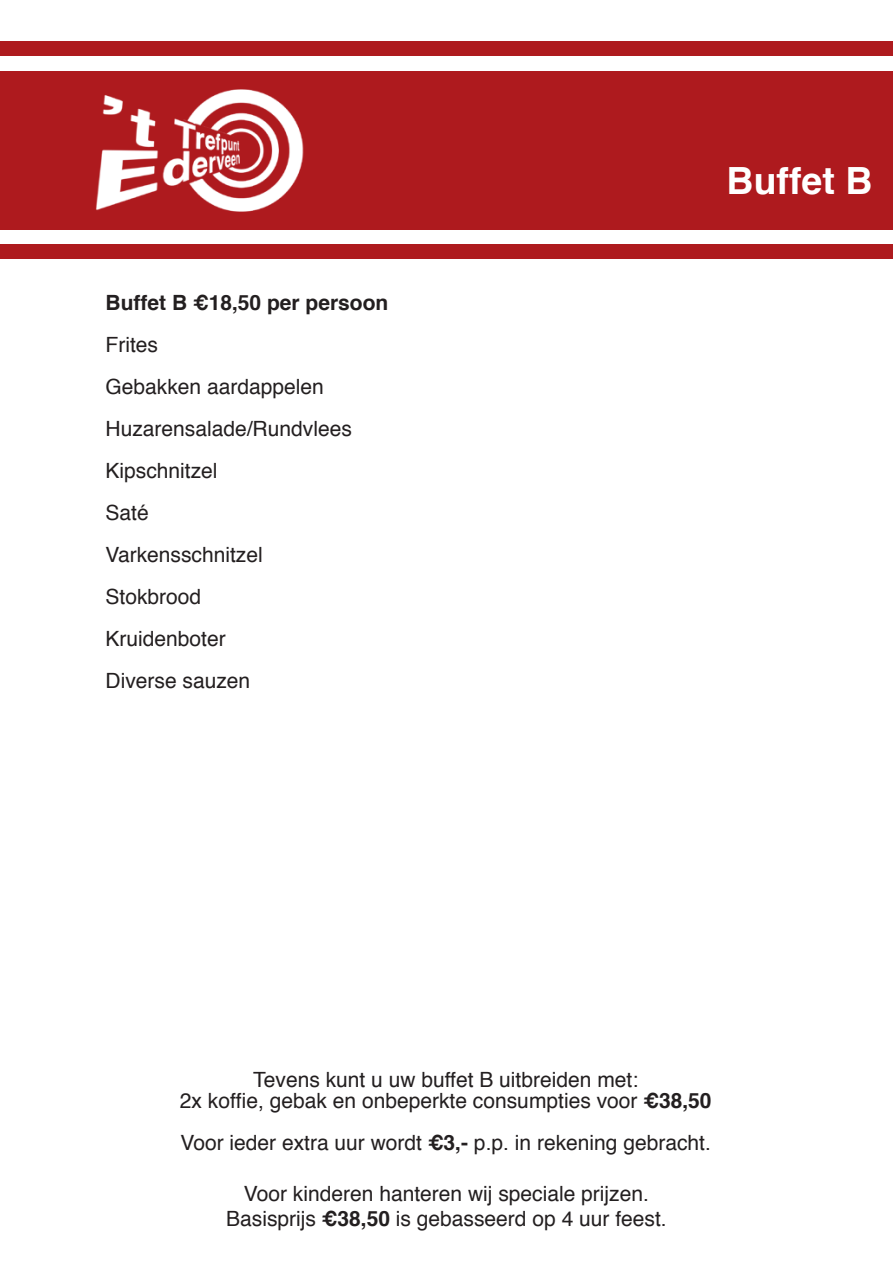
<style>
.page{position:relative;width:893px;height:1263px;background:#fff}
.page>*{position:absolute;margin:0;border:0;box-sizing:border-box;transform-origin:0 0}
.t1{font:700 37.5px "Helvetica";color:#fff}
.t2{font:21px "Helvetica";color:#231f20}
.t3{font:700 21px "Helvetica";color:#231f20}
.s1{font-weight:700}
</style>
<div class="page">
<div style="left:0;top:71px;width:893px;height:158px;background:#ae1a1e"></div>
<img style="left:44px;top:89px;width:294px;height:141px">
<div style="left:0;top:244px;width:893px;height:15px;background:#ae1a1e"></div>
<div style="left:0;top:41px;width:893px;height:15px;background:#ae1a1e"></div>
<p class="t3" style="left:106px;top:285px;width:284px">Buffet B €18,50 per persoon</p>
<p class="t2" style="left:106px;top:328px;width:54px">Frites</p>
<p class="t2" style="left:106px;top:370px;width:220px">Gebakken aardappelen</p>
<p class="t2" style="left:106px;top:412px;width:248px">Huzarensalade/Rundvlees</p>
<p class="t2" style="left:106px;top:454px;width:114px">Kipschnitzel</p>
<p class="t2" style="left:106px;top:496px;width:45px">Saté</p>
<p class="t2" style="left:106px;top:538px;width:159px">Varkensschnitzel</p>
<p class="t2" style="left:106px;top:580px;width:97px">Stokbrood</p>
<p class="t2" style="left:106px;top:622px;width:122px">Kruidenboter</p>
<p class="t2" style="left:106px;top:664px;width:146px">Diverse sauzen</p>
<p class="t1" style="left:727px;top:151px;width:147px">Buffet B</p>
<p class="t2" style="left:253px;top:1063px;width:386px">Tevens kunt u uw buffet B uitbreiden met:</p>
<p class="t2" style="left:180px;top:1084px;width:533px">2x koffie, gebak en onbeperkte consumpties voor <span class="s1">€38,50</span></p>
<p class="t2" style="left:181px;top:1126px;width:532px">Voor ieder extra uur wordt <span class="s1">€3,-</span> p.p. in rekening gebracht.</p>
<p class="t2" style="left:244px;top:1177px;width:407px">Voor kinderen hanteren wij speciale prijzen.</p>
<p class="t2" style="left:226px;top:1202px;width:442px">Basisprijs <span class="s1">€38,50</span> is gebasseerd op 4 uur feest.</p>
</div>
